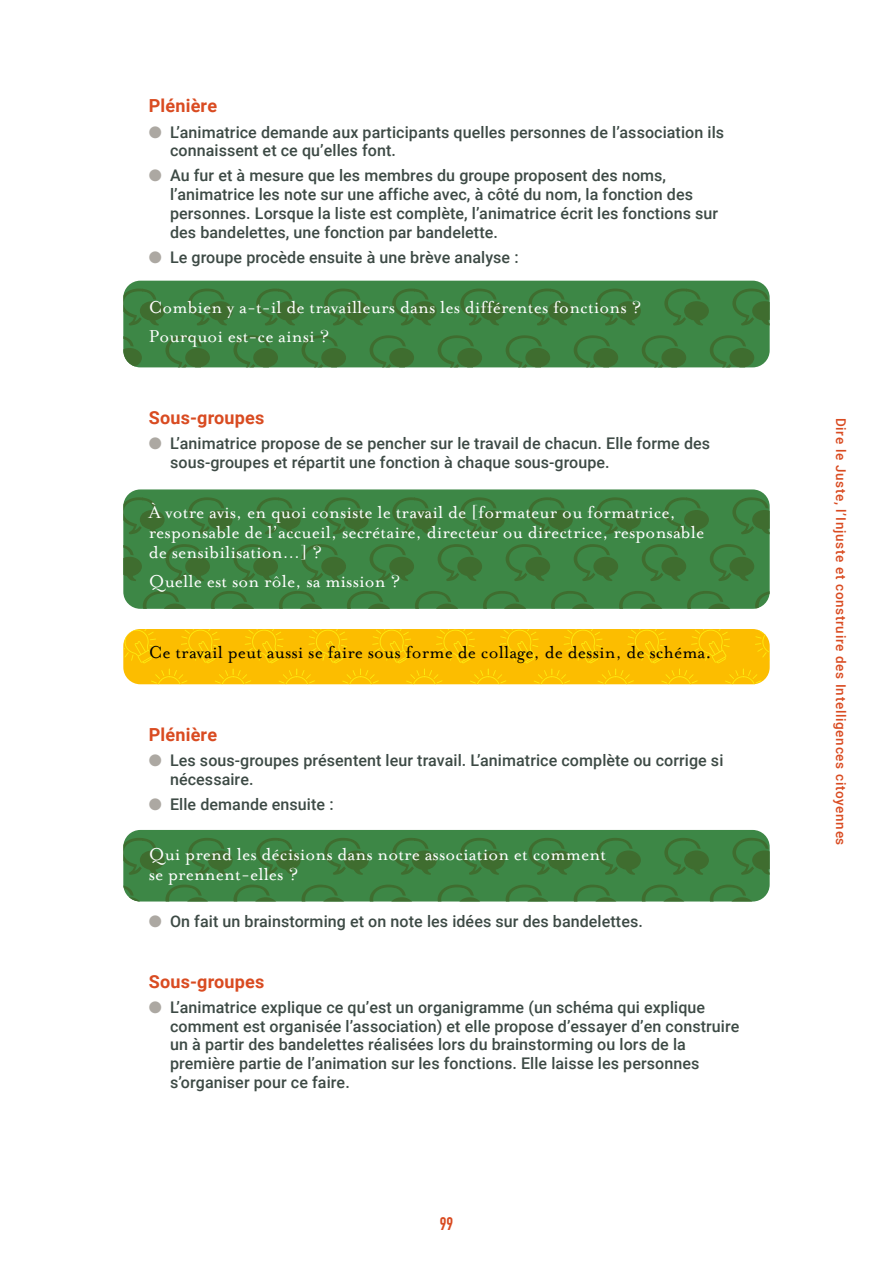
<style>
.page{position:relative;width:893px;height:1263px;background:#fff}
.page>*{position:absolute;margin:0;border:0;box-sizing:border-box;transform-origin:0 0}
.t1{font:19.5px/20.2px "Mrs Eaves Roman";letter-spacing:.005em;color:#fff}
.t2{font:19.5px "Mrs Eaves Roman";letter-spacing:.005em;color:#000}
.t3{font:700 18px "Roboto";letter-spacing:.01em;color:#d94b21}
.t4{font:700 18px "DIN Condensed";color:#d94b21}
.t5{font:500 16.05px/18.8px "Roboto";letter-spacing:.005em;color:#3d4a45}
.t6{font:500 13.5px "Roboto";letter-spacing:.05em;color:#d94b21}
.s1{color:#aca8a2}
</style>
<div class="page">
<svg style="left:123px;top:281px;width:647px;height:86px;background:#3e8141"></svg>
<svg style="left:123px;top:830px;width:647px;height:71px;background:#3e8343"></svg>
<svg style="left:123px;top:489px;width:647px;height:120px;background:#3f8343"></svg>
<svg style="left:123px;top:629px;width:647px;height:55px;background:#fcc003"></svg>
<p class="t3" style="left:149px;top:93px;width:70px">Plénière</p>
<p class="t5" style="left:170px;top:122px;width:556px;text-indent:-21px"><span class="s1">●</span> L’animatrice demande aux participants quelles personnes de l’association ils connaissent et ce qu’elles font.</p>
<p class="t5" style="left:170px;top:166px;width:550px;text-indent:-21px"><span class="s1">●</span> Au fur et à mesure que les membres du groupe proposent des noms, l’animatrice les note sur une affiche avec, à côté du nom, la fonction des personnes. Lorsque la liste est complète, l’animatrice écrit les fonctions sur des bandelettes, une fonction par bandelette.</p>
<p class="t5" style="left:149px;top:247px;width:371px"><span class="s1">●</span> Le groupe procède ensuite à une brève analyse :</p>
<p class="t1" style="left:149px;top:293px;width:494px;line-height:28.8px">Combien y a-t-il de travailleurs dans les différentes fonctions ?<br>Pourquoi est-ce ainsi ?</p>
<p class="t3" style="left:149px;top:405px;width:117px">Sous-groupes</p>
<p class="t5" style="left:170px;top:433px;width:541px;text-indent:-21px"><span class="s1">●</span> L’animatrice propose de se pencher sur le travail de chacun. Elle forme des sous-groupes et répartit une fonction à chaque sous-groupe.</p>
<p class="t1" style="left:149px;top:502px;width:557px">À votre avis, en quoi consiste le travail de [formateur ou formatrice, responsable de l’accueil, secrétaire, directeur ou directrice, responsable de sensibilisation…] ?</p>
<p class="t1" style="left:149px;top:571px;width:253px">Quelle est son rôle, sa mission ?</p>
<p class="t2" style="left:149px;top:642px;width:564px">Ce travail peut aussi se faire sous forme de collage, de dessin, de schéma.</p>
<p class="t3" style="left:149px;top:722px;width:70px">Plénière</p>
<p class="t5" style="left:170px;top:750px;width:555px;text-indent:-21px"><span class="s1">●</span> Les sous-groupes présentent leur travail. L’animatrice complète ou corrige si nécessaire.</p>
<p class="t5" style="left:149px;top:794px;width:186px"><span class="s1">●</span> Elle demande ensuite :</p>
<p class="t1" style="left:149px;top:844px;width:459px">Qui prend les décisions dans notre association et comment se prennent-elles ?</p>
<p class="t5" style="left:149px;top:911px;width:496px"><span class="s1">●</span> On fait un brainstorming et on note les idées sur des bandelettes.</p>
<p class="t3" style="left:149px;top:969px;width:117px">Sous-groupes</p>
<p class="t5" style="left:170px;top:997px;width:571px;text-indent:-21px"><span class="s1">●</span> L’animatrice explique ce qu’est un organigramme (un schéma qui explique comment est organisée l’association) et elle propose d’essayer d’en construire un à partir des bandelettes réalisées lors du brainstorming ou lors de la première partie de l’animation sur les fonctions. Elle laisse les personnes s’organiser pour ce faire.</p>
<p class="t4" style="left:440px;top:1212px;width:15px">99</p>
<p class="t6" style="left:851px;top:417px;width:429px;rotate:90deg">Dire le Juste, l’Injuste et construire des Intelligences citoyennes</p>
</div>
